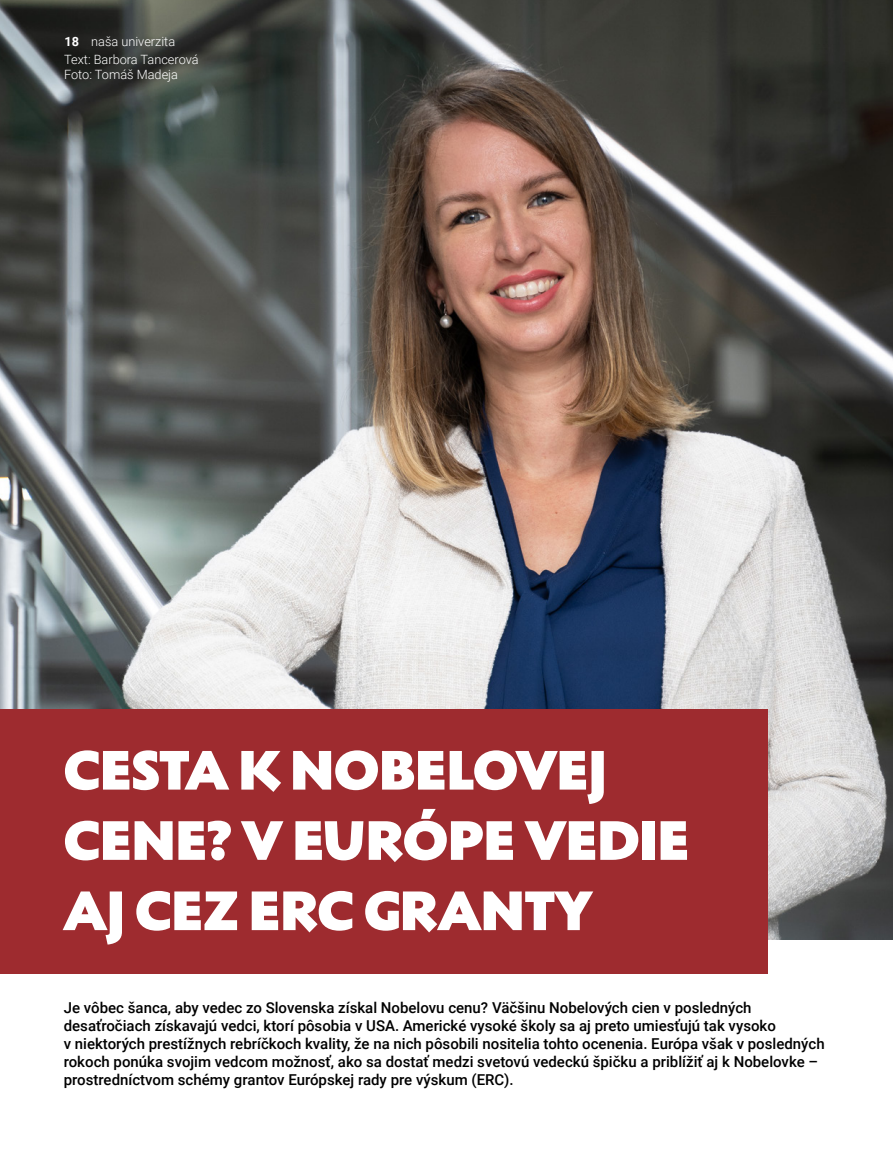
<style>
.page{position:relative;width:893px;height:1149px;background:#fff}
.page>*{position:absolute;margin:0;border:0;box-sizing:border-box;transform-origin:0 0}
.t1{font:900 58.5px/70.2px "UK Sans";color:#fff}
.t2{font:500 15px/18px "Roboto";color:#000}
.t3{font:300 12.75px "Roboto";color:#fff}
.s1{font-weight:700}
</style>
<div class="page">
<img style="left:0;top:0;width:893px;height:938px">
<div style="left:0;top:708px;width:767px;height:265px;background:#9e2b2f"></div>
<p class="t3" style="left:65px;top:32px;width:112px"><span class="s1">18</span> naša univerzita</p>
<p class="t3" style="left:64px;top:51px;width:136px">Text: Barbora Tancerová</p>
<p class="t3" style="left:64px;top:66px;width:115px">Foto: Tomáš Madeja</p>
<p class="t1" style="left:64px;top:735px;width:627px">CESTA K NOBELOVEJ<br>CENE? V EURÓPE VEDIE<br>AJ CEZ ERC GRANTY</p>
<p class="t2" style="left:64px;top:997px;width:762px">Je vôbec šanca, aby vedec zo Slovenska získal Nobelovu cenu? Väčšinu Nobelových cien v posledných desaťročiach získavajú vedci, ktorí pôsobia v USA. Americké vysoké školy sa aj preto umiesťujú tak vysoko<br>v niektorých prestížnych rebríčkoch kvality, že na nich pôsobili nositelia tohto ocenenia. Európa však v posledných rokoch ponúka svojim vedcom možnosť, ako sa dostať medzi svetovú vedeckú špičku a priblížiť aj k Nobelovke – prostredníctvom schémy grantov Európskej rady pre výskum (ERC).</p>
</div>
